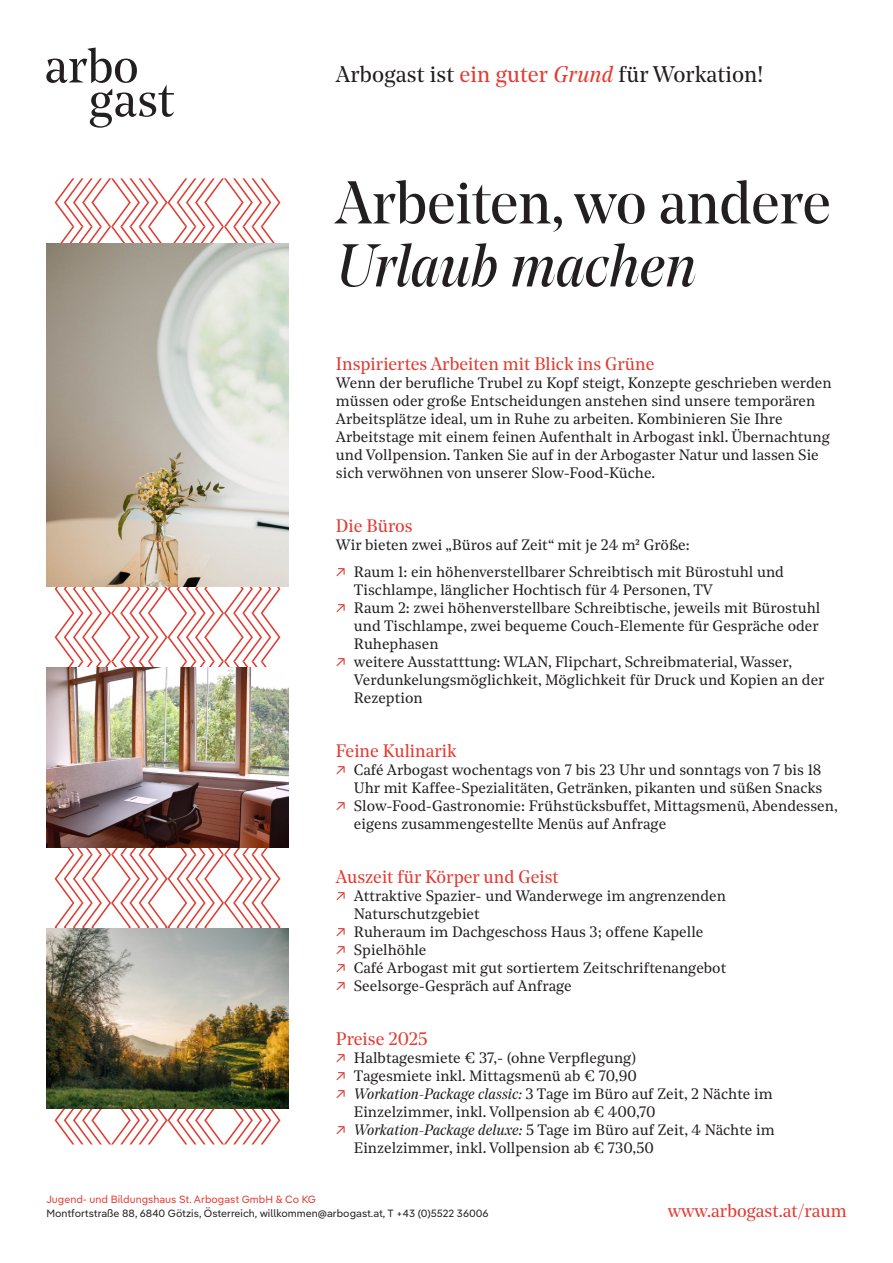
<style>
.page{position:relative;width:893px;height:1263px;background:#fff}
.page>*{position:absolute;margin:0;border:0;box-sizing:border-box;transform-origin:0 0}
.Headline_1{font:60px/63px "Noe Display";letter-spacing:-.005em;color:#231f20}
.t1{font:22.5px "Noe Standard";letter-spacing:.005em;color:#231f20}
.Headline_2{font:18px "Noe Standard";color:#e13c32}
.Headline_2-2{font:15px/18px "Noe Text";color:#231f20}
.t2{font:10.5px "Pangea Text";color:#231f20}
.t3{font:10.5px "Pangea Text";color:#e13c32}
.s1{color:#e13c32}
.s2{font-style:italic;color:#e13c32}
.s3{font-style:italic}
.s4{font-family:"Pangea Text";color:#e13c32}
.s5{font-family:"Noe Standard";font-style:italic}
</style>
<div class="page">
<svg style="left:46px;top:48px;width:128px;height:80px"></svg>
<svg style="left:55px;top:178px;width:225px;height:966px"></svg>
<img style="left:46px;top:667px;width:243px;height:180px">
<img style="left:46px;top:243px;width:243px;height:343px">
<img style="left:46px;top:928px;width:243px;height:180px">
<h2 class="t1" style="left:336px;top:59px;width:429px">Arbogast ist <span class="s1">ein guter</span> <span class="s2">Grund</span> für Workation!</h2>
<p class="Headline_1" style="left:336px;top:170px;width:496px">Arbeiten, wo andere<br><span class="s3">Urlaub machen</span></p>
<p class="Headline_2" style="left:336px;top:352px;width:320px">Inspiriertes Arbeiten mit Blick ins Grüne</p>
<p class="Headline_2-2" style="left:336px;top:373px;width:497px">Wenn der berufliche Trubel zu Kopf steigt, Konzepte geschrieben werden müssen oder große Entscheidungen anstehen sind unsere temporären Arbeitsplätze ideal, um in Ruhe zu arbeiten. Kombinieren Sie Ihre Arbeitstage mit einem feinen Aufenthalt in Arbogast inkl. Übernachtung und Vollpension. Tanken Sie auf in der Arbogaster Natur und lassen Sie sich verwöhnen von unserer Slow-Food-Küche.</p>
<p class="Headline_2" style="left:336px;top:514px;width:78px">Die Büros</p>
<p class="Headline_2-2" style="left:336px;top:535px;width:355px">Wir bieten zwei „Büros auf Zeit“ mit je 24 m² Größe:</p>
<p class="Headline_2-2" style="left:354px;top:562px;width:432px;text-indent:-18px"><span class="s4">↗</span> Raum 1: ein höhenverstellbarer Schreibtisch mit Bürostuhl und<br>Tischlampe, länglicher Hochtisch für 4 Personen, TV</p>
<p class="Headline_2-2" style="left:354px;top:598px;width:468px;text-align:justify;text-indent:-18px"><span class="s4">↗</span> Raum 2: zwei höhenverstellbare Schreibtische, jeweils mit Bürostuhl und Tischlampe, zwei bequeme Couch-Elemente für Gespräche oder Ruhephasen</p>
<p class="Headline_2-2" style="left:354px;top:652px;width:472px;text-indent:-18px"><span class="s4">↗</span> weitere Ausstatttung: WLAN, Flipchart, Schreibmaterial, Wasser,<br>Verdunkelungsmöglichkeit, Möglichkeit für Druck und Kopien an der<br>Rezeption</p>
<p class="Headline_2" style="left:336px;top:739px;width:122px">Feine Kulinarik</p>
<p class="Headline_2-2" style="left:336px;top:760px;width:488px;text-align:right"><span class="s4">↗</span> Café Arbogast wochentags von 7 bis 23 Uhr und sonntags von 7 bis 18<br>Uhr mit Kaffee-Spezialitäten, Getränken, pikanten und süßen Snacks</p>
<p class="Headline_2-2" style="left:354px;top:796px;width:485px;text-indent:-18px"><span class="s4">↗</span> Slow-Food-Gastronomie: Frühstücksbuffet, Mittagsmenü, Abendessen, eigens zusammengestellte Menüs auf Anfrage</p>
<p class="Headline_2" style="left:336px;top:865px;width:224px">Auszeit für Körper und Geist</p>
<p class="Headline_2-2" style="left:354px;top:886px;width:374px;text-indent:-18px"><span class="s4">↗</span> Attraktive Spazier- und Wanderwege im angrenzenden<br>Naturschutzgebiet</p>
<p class="Headline_2-2" style="left:336px;top:922px;width:369px"><span class="s4">↗</span> Ruheraum im Dachgeschoss Haus 3; offene Kapelle</p>
<p class="Headline_2-2" style="left:336px;top:940px;width:92px"><span class="s4">↗</span> Spielhöhle</p>
<p class="Headline_2-2" style="left:336px;top:958px;width:392px"><span class="s4">↗</span> Café Arbogast mit gut sortiertem Zeitschriftenangebot</p>
<p class="Headline_2-2" style="left:336px;top:976px;width:237px"><span class="s4">↗</span> Seelsorge-Gespräch auf Anfrage</p>
<p class="Headline_2" style="left:336px;top:1027px;width:93px">Preise 2025</p>
<p class="Headline_2-2" style="left:336px;top:1048px;width:302px"><span class="s4">↗</span> Halbtagesmiete € 37,- (ohne Verpflegung)</p>
<p class="Headline_2-2" style="left:336px;top:1066px;width:302px"><span class="s4">↗</span> Tagesmiete inkl. Mittagsmenü ab € 70,90</p>
<p class="Headline_2-2" style="left:354px;top:1084px;width:420px;text-indent:-18px"><span class="s4">↗</span> <span class="s5">Workation-Package classic:</span> 3 Tage im Büro auf Zeit, 2 Nächte im<br>Einzelzimmer, inkl. Vollpension ab € 400,70</p>
<p class="Headline_2-2" style="left:354px;top:1120px;width:422px;text-indent:-18px"><span class="s4">↗</span> <span class="s5">Workation-Package deluxe:</span> 5 Tage im Büro auf Zeit, 4 Nächte im<br>Einzelzimmer, inkl. Vollpension ab € 730,50</p>
<p class="t3" style="left:46px;top:1191px;width:271px">Jugend- und Bildungshaus St. Arbogast GmbH &amp; Co KG</p>
<p class="t2" style="left:46px;top:1205px;width:444px">Montfortstraße 88, 6840 Götzis, Österreich, willkommen@arbogast.at, T +43 (0)5522 36006</p>
<p class="Headline_2" style="left:668px;top:1198px;width:180px">www.arbogast.at/raum</p>
</div>
